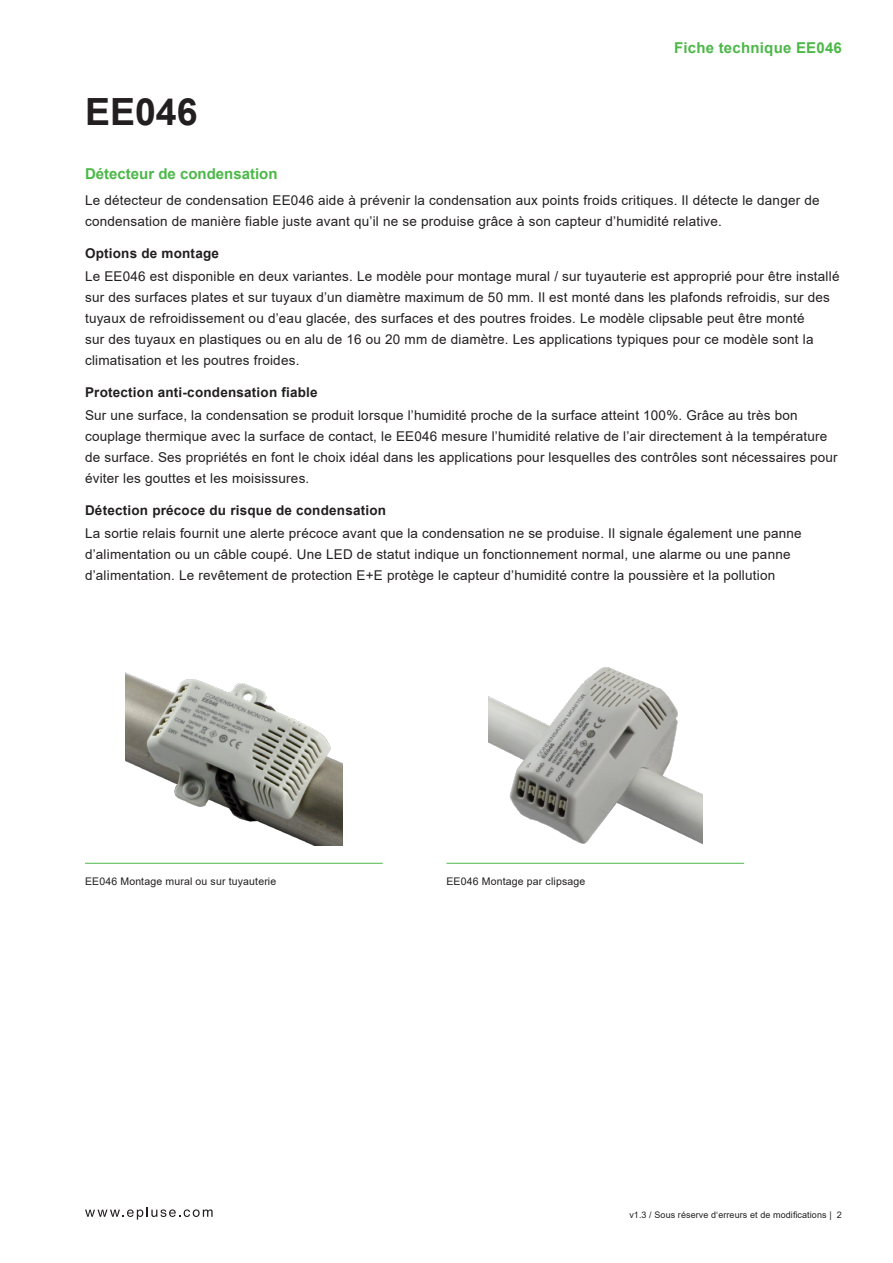
<style>
.page{position:relative;width:893px;height:1263px;background:#fff}
.page>*{position:absolute;margin:0;border:0;box-sizing:border-box;transform-origin:0 0}
.Headline_2{font:700 37.5px "Arial";color:#231f20}
.Headline_3{font:700 15px "Arial";color:#4cb848}
.Copy{font:13.5px/21px "Arial";letter-spacing:.015em;color:#231f20}
.Copy_Bold{font:700 13.5px "Arial";letter-spacing:.015em;color:#231f20}
.Tabelle_Fußnote{font:10.5px "Arial";letter-spacing:.015em;color:#231f20}
.t1{font:9px "Arial";letter-spacing:.01em;color:#231f20}
</style>
<div class="page">
<svg style="left:85px;top:1207px;width:128px;height:12px"></svg>
<hr style="left:85px;top:863px;width:298px;height:1px;background:#4cb848">
<hr style="left:446px;top:863px;width:298px;height:1px;background:#4cb848">
<img style="left:125px;top:672px;width:217px;height:173px">
<img style="left:488px;top:666px;width:214px;height:178px">
<p class="Headline_2" style="left:85px;top:85px;width:114px">EE046</p>
<p class="Headline_3" style="left:85px;top:163px;width:194px">Détecteur de condensation</p>
<p class="Headline_3" style="left:674px;top:37px;width:169px">Fiche technique EE046</p>
<p class="Copy" style="left:85px;top:190px;width:736px">Le détecteur de condensation EE046 aide à prévenir la condensation aux points froids critiques. Il détecte le danger de condensation de manière fiable juste avant qu’il ne se produise grâce à son capteur d’humidité relative.</p>
<p class="Copy_Bold" style="left:85px;top:244px;width:135px">Options de montage</p>
<p class="Copy" style="left:85px;top:266px;width:756px">Le EE046 est disponible en deux variantes. Le modèle pour montage mural / sur tuyauterie est approprié pour être installé</p>
<p class="Copy" style="left:85px;top:287px;width:746px">sur des surfaces plates et sur tuyaux d’un diamètre maximum de 50 mm. Il est monté dans les plafonds refroidis, sur des</p>
<p class="Copy" style="left:85px;top:308px;width:730px">tuyaux de refroidissement ou d’eau glacée, des surfaces et des poutres froides. Le modèle clipsable peut être monté sur des tuyaux en plastiques ou en alu de 16 ou 20 mm de diamètre. Les applications typiques pour ce modèle sont la climatisation et les poutres froides.</p>
<p class="Copy_Bold" style="left:85px;top:383px;width:234px">Protection anti-condensation fiable</p>
<p class="Copy" style="left:85px;top:405px;width:754px">Sur une surface, la condensation se produit lorsque l’humidité proche de la surface atteint 100%. Grâce au très bon couplage thermique avec la surface de contact, le EE046 mesure l’humidité relative de l’air directement à la température de surface. Ses propriétés en font le choix idéal dans les applications pour lesquelles des contrôles sont nécessaires pour éviter les gouttes et les moisissures.</p>
<p class="Copy_Bold" style="left:85px;top:500px;width:303px">Détection précoce du risque de condensation</p>
<p class="Copy" style="left:85px;top:522px;width:718px">La sortie relais fournit une alerte précoce avant que la condensation ne se produise. Il signale également une panne d’alimentation ou un câble coupé. Une LED de statut indique un fonctionnement normal, une alarme ou une panne d’alimentation. Le revêtement de protection E+E protège le capteur d’humidité contre la poussière et la pollution</p>
<p class="Tabelle_Fußnote" style="left:85px;top:873px;width:193px">EE046 Montage mural ou sur tuyauterie</p>
<p class="Tabelle_Fußnote" style="left:446px;top:873px;width:140px">EE046 Montage par clipsage</p>
<p class="t1" style="left:629px;top:1208px;width:214px">v1.3 / Sous réserve d‘erreurs et de modifications | 2</p>
</div>
